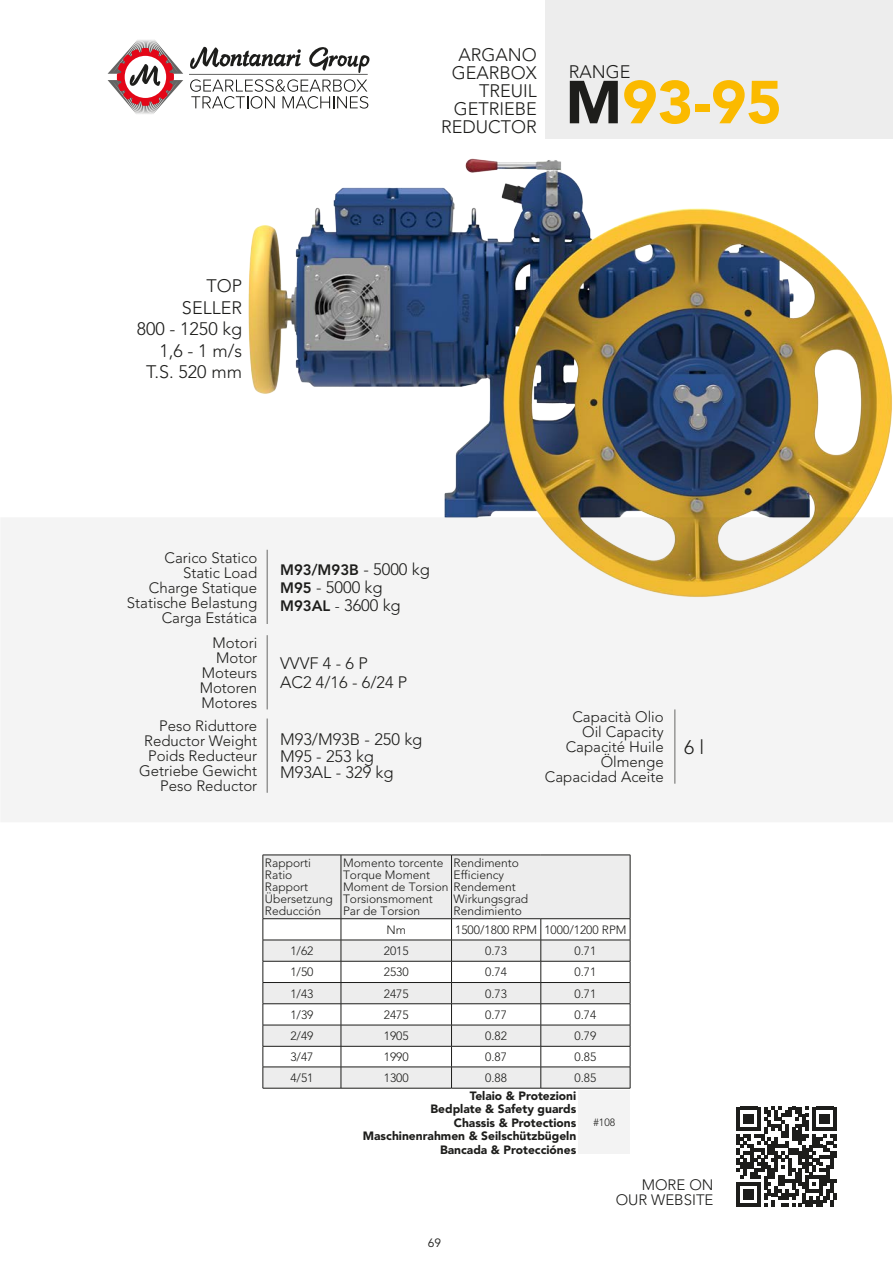
<style>
.page{position:relative;width:893px;height:1263px;background:#fff}
.page>*{position:absolute;margin:0;border:0;box-sizing:border-box;transform-origin:0 0}
.t1{font:900 60px "Avenir LT Std";color:#fbba00}
.t2{font:300 19.5px "Avenir LT Std";color:#1d1d1b}
.t3{font:300 18px "Avenir LT Std";color:#1d1d1b}
.t4{font:300 16.5px "Avenir LT Std";color:#1d1d1b}
.t5{font:300 15px "Avenir LT Std";color:#1d1d1b}
.t6{font:800 15px "Avenir LT Std";color:#1d1d1b}
.t7{font:300 12px "Avenir LT Std";color:#1d1d1b}
.t8{font:900 12px "Avenir LT Std";color:#1d1d1b}
.t9{font:12px "Avenir LT Std";color:#1d1d1b}
.t10{font:300 10.5px "Avenir LT Std";color:#1d1d1b}
.s1{color:#1d1d1b}
.s2{font-weight:300;font-size:16.5px}
.s3{font-weight:800;font-size:15px}
.s4{font-size:15px}
</style>
<div class="page">
<svg style="left:108px;top:40px;width:75px;height:74px"></svg>
<svg style="left:189px;top:46px;width:181px;height:63px"></svg>
<hr style="left:189px;top:74px;width:179px;height:1px;background:#646463">
<div style="left:545px;top:0;width:348px;height:139px;background:#ededed"></div>
<img style="left:248px;top:158px;width:644px;height:359px">
<svg style="left:264px;top:856px;width:366px;height:232px;fill:#ededed"></svg>
<hr style="left:263px;top:855px;width:78px;height:1px;background:#1d1d1b">
<hr style="left:263px;top:855px;width:1px;height:63px;background:#1d1d1b">
<hr style="left:341px;top:855px;width:110px;height:1px;background:#1d1d1b">
<hr style="left:341px;top:855px;width:1px;height:63px;background:#1d1d1b">
<hr style="left:451px;top:855px;width:90px;height:1px;background:#1d1d1b">
<hr style="left:451px;top:855px;width:1px;height:63px;background:#1d1d1b">
<hr style="left:541px;top:855px;width:89px;height:1px;background:#1d1d1b">
<hr style="left:630px;top:855px;width:1px;height:63px;background:#1d1d1b">
<hr style="left:263px;top:918px;width:78px;height:1px;background:#1d1d1b">
<hr style="left:341px;top:918px;width:110px;height:1px;background:#1d1d1b">
<hr style="left:451px;top:918px;width:90px;height:1px;background:#1d1d1b">
<hr style="left:541px;top:918px;width:89px;height:1px;background:#1d1d1b">
<hr style="left:263px;top:940px;width:78px;height:1px;background:#1d1d1b">
<hr style="left:341px;top:940px;width:110px;height:1px;background:#1d1d1b">
<hr style="left:263px;top:961px;width:78px;height:1px;background:#1d1d1b">
<hr style="left:341px;top:961px;width:110px;height:1px;background:#1d1d1b">
<hr style="left:451px;top:961px;width:90px;height:1px;background:#1d1d1b">
<hr style="left:541px;top:961px;width:89px;height:1px;background:#1d1d1b">
<hr style="left:451px;top:940px;width:90px;height:1px;background:#1d1d1b">
<hr style="left:541px;top:940px;width:89px;height:1px;background:#1d1d1b">
<hr style="left:341px;top:982px;width:110px;height:1px;background:#1d1d1b">
<hr style="left:341px;top:1003px;width:110px;height:1px;background:#1d1d1b">
<hr style="left:341px;top:1046px;width:110px;height:1px;background:#1d1d1b">
<hr style="left:341px;top:1088px;width:110px;height:1px;background:#1d1d1b">
<hr style="left:451px;top:982px;width:90px;height:1px;background:#1d1d1b">
<hr style="left:451px;top:1003px;width:90px;height:1px;background:#1d1d1b">
<hr style="left:451px;top:1046px;width:90px;height:1px;background:#1d1d1b">
<hr style="left:451px;top:1088px;width:90px;height:1px;background:#1d1d1b">
<hr style="left:541px;top:982px;width:89px;height:1px;background:#1d1d1b">
<hr style="left:541px;top:1003px;width:89px;height:1px;background:#1d1d1b">
<hr style="left:541px;top:1046px;width:89px;height:1px;background:#1d1d1b">
<hr style="left:541px;top:1088px;width:89px;height:1px;background:#1d1d1b">
<hr style="left:263px;top:1025px;width:78px;height:1px;background:#1d1d1b">
<hr style="left:263px;top:1067px;width:78px;height:1px;background:#1d1d1b">
<hr style="left:341px;top:1025px;width:110px;height:1px;background:#1d1d1b">
<hr style="left:341px;top:1067px;width:110px;height:1px;background:#1d1d1b">
<hr style="left:451px;top:1025px;width:90px;height:1px;background:#1d1d1b">
<hr style="left:451px;top:1067px;width:90px;height:1px;background:#1d1d1b">
<svg style="left:451px;top:919px;width:1px;height:169px"></svg>
<hr style="left:541px;top:1025px;width:89px;height:1px;background:#1d1d1b">
<hr style="left:541px;top:1067px;width:89px;height:1px;background:#1d1d1b">
<svg style="left:541px;top:919px;width:1px;height:169px"></svg>
<svg style="left:630px;top:919px;width:1px;height:169px"></svg>
<hr style="left:263px;top:982px;width:78px;height:1px;background:#1d1d1b">
<svg style="left:263px;top:919px;width:1px;height:169px"></svg>
<svg style="left:341px;top:919px;width:1px;height:169px"></svg>
<hr style="left:263px;top:1003px;width:78px;height:1px;background:#1d1d1b">
<hr style="left:263px;top:1046px;width:78px;height:1px;background:#1d1d1b">
<hr style="left:263px;top:1088px;width:78px;height:1px;background:#1d1d1b">
<svg style="left:737px;top:1107px;width:100px;height:100px"></svg>
<div style="left:1px;top:517px;width:892px;height:305px;background:#f4f4f4"></div>
<div style="left:578px;top:1091px;width:52px;height:63px;background:#f3f3f3"></div>
<p class="t3" style="left:206px;top:275px;width:37px">TOP</p>
<p class="t3" style="left:182px;top:297px;width:62px">SELLER</p>
<p class="t3" style="left:137px;top:318px;width:107px">800 - 1250 kg</p>
<p class="t3" style="left:160px;top:340px;width:84px">1,6 - 1 m/s</p>
<p class="t3" style="left:146px;top:362px;width:97px">T.S. 520 mm</p>
<p class="t3" style="left:458px;top:45px;width:80px">ARGANO</p>
<p class="t3" style="left:452px;top:63px;width:87px">GEARBOX</p>
<p class="t3" style="left:479px;top:81px;width:59px">TREUIL</p>
<p class="t3" style="left:454px;top:99px;width:85px">GETRIEBE</p>
<p class="t3" style="left:441px;top:117px;width:97px">REDUCTOR</p>
<p class="t3" style="left:569px;top:62px;width:63px">RANGE</p>
<p class="t1" style="left:565px;top:66px;width:218px"><span class="s1">M</span>93-95</p>
<p class="t5" style="left:164px;top:548px;width:94px">Carico Statico</p>
<p class="t5" style="left:183px;top:563px;width:76px">Static Load</p>
<p class="t5" style="left:149px;top:578px;width:110px">Charge Statique</p>
<p class="t5" style="left:127px;top:593px;width:132px">Statische Belastung</p>
<p class="t5" style="left:162px;top:608px;width:97px">Carga Estática</p>
<p class="t5" style="left:213px;top:634px;width:46px">Motori</p>
<p class="t5" style="left:216px;top:649px;width:43px">Motor</p>
<p class="t5" style="left:202px;top:664px;width:57px">Moteurs</p>
<p class="t5" style="left:200px;top:679px;width:59px">Motoren</p>
<p class="t5" style="left:202px;top:694px;width:57px">Motores</p>
<p class="t5" style="left:159px;top:717px;width:100px">Peso Riduttore</p>
<p class="t5" style="left:144px;top:732px;width:115px">Reductor Weight</p>
<p class="t5" style="left:148px;top:747px;width:111px">Poids Reducteur</p>
<p class="t5" style="left:139px;top:762px;width:120px">Getriebe Gewicht</p>
<p class="t5" style="left:160px;top:777px;width:99px">Peso Reductor</p>
<p class="t6" style="left:280px;top:561px;width:151px">M93/M93B <span class="s2">- 5000 kg</span></p>
<p class="t4" style="left:280px;top:578px;width:104px"><span class="s3">M95</span> - 5000 kg</p>
<p class="t4" style="left:280px;top:596px;width:122px"><span class="s3">M93AL</span> <span class="s4">-</span> 3600 kg</p>
<p class="t4" style="left:280px;top:653px;width:89px">VVVF 4 - 6 P</p>
<p class="t4" style="left:280px;top:673px;width:129px">AC2 4/16 - 6/24 P</p>
<p class="t4" style="left:280px;top:730px;width:144px">M93/M93B - 250 kg</p>
<p class="t4" style="left:280px;top:746px;width:95px">M95 - 253 kg</p>
<p class="t4" style="left:280px;top:763px;width:115px">M93AL - 329 kg</p>
<p class="t5" style="left:572px;top:708px;width:93px">Capacità Olio</p>
<p class="t5" style="left:582px;top:723px;width:83px">Oil Capacity</p>
<p class="t5" style="left:566px;top:738px;width:100px">Capacité Huile</p>
<p class="t5" style="left:601px;top:753px;width:65px">Ölmenge</p>
<p class="t5" style="left:545px;top:768px;width:120px">Capacidad Aceite</p>
<p class="t2" style="left:684px;top:736px;width:21px">6 l</p>
<p class="t7" style="left:265px;top:856px;width:48px">Rapporti</p>
<p class="t7" style="left:265px;top:868px;width:29px">Ratio</p>
<p class="t7" style="left:265px;top:880px;width:45px">Rapport</p>
<p class="t7" style="left:265px;top:892px;width:69px">Übersetzung</p>
<p class="t7" style="left:265px;top:904px;width:58px">Reducción</p>
<p class="t7" style="left:454px;top:856px;width:67px">Rendimento</p>
<p class="t7" style="left:454px;top:868px;width:52px">Efficiency</p>
<p class="t7" style="left:454px;top:892px;width:76px">Wirkungsgrad</p>
<p class="t7" style="left:454px;top:904px;width:70px">Rendimiento</p>
<p class="t7" style="left:343px;top:856px;width:102px">Momento torcente</p>
<p class="t7" style="left:343px;top:868px;width:89px">Torque Moment</p>
<p class="t7" style="left:343px;top:880px;width:174px">Moment de Torsion Rendement</p>
<p class="t7" style="left:343px;top:892px;width:91px">Torsionsmoment</p>
<p class="t7" style="left:343px;top:904px;width:79px">Par de Torsion</p>
<p class="t7" style="left:386px;top:923px;width:21px">Nm</p>
<p class="t7" style="left:455px;top:923px;width:84px">1500/1800 RPM</p>
<p class="t7" style="left:544px;top:923px;width:84px">1000/1200 RPM</p>
<p class="t7" style="left:290px;top:944px;width:25px">1/62</p>
<p class="t7" style="left:384px;top:944px;width:26px">2015</p>
<p class="t7" style="left:485px;top:944px;width:23px">0.73</p>
<p class="t7" style="left:575px;top:944px;width:23px">0.71</p>
<p class="t7" style="left:290px;top:965px;width:25px">1/50</p>
<p class="t7" style="left:384px;top:965px;width:26px">2530</p>
<p class="t7" style="left:485px;top:965px;width:23px">0.74</p>
<p class="t7" style="left:575px;top:965px;width:23px">0.71</p>
<p class="t7" style="left:290px;top:986px;width:25px">1/43</p>
<p class="t7" style="left:384px;top:986px;width:26px">2475</p>
<p class="t7" style="left:485px;top:986px;width:23px">0.73</p>
<p class="t7" style="left:575px;top:986px;width:23px">0.71</p>
<p class="t7" style="left:290px;top:1008px;width:25px">1/39</p>
<p class="t7" style="left:384px;top:1008px;width:26px">2475</p>
<p class="t7" style="left:485px;top:1008px;width:23px">0.77</p>
<p class="t7" style="left:575px;top:1008px;width:23px">0.74</p>
<p class="t7" style="left:290px;top:1029px;width:25px">2/49</p>
<p class="t7" style="left:384px;top:1029px;width:26px">1905</p>
<p class="t7" style="left:485px;top:1029px;width:23px">0.82</p>
<p class="t7" style="left:575px;top:1029px;width:23px">0.79</p>
<p class="t7" style="left:290px;top:1050px;width:25px">3/47</p>
<p class="t7" style="left:384px;top:1050px;width:26px">1990</p>
<p class="t7" style="left:485px;top:1050px;width:23px">0.87</p>
<p class="t7" style="left:575px;top:1050px;width:23px">0.85</p>
<p class="t7" style="left:290px;top:1071px;width:25px">4/51</p>
<p class="t7" style="left:384px;top:1071px;width:26px">1300</p>
<p class="t7" style="left:485px;top:1071px;width:23px">0.88</p>
<p class="t7" style="left:575px;top:1071px;width:23px">0.85</p>
<p class="t8" style="left:470px;top:1088px;width:108px">Telaio &amp; Protezioni</p>
<p class="t8" style="left:430px;top:1102px;width:147px">Bedplate &amp; Safety guards</p>
<p class="t8" style="left:454px;top:1115px;width:124px">Chassis &amp; Protections</p>
<p class="t8" style="left:363px;top:1129px;width:215px">Maschinenrahmen &amp; Seilschützbügeln</p>
<p class="t8" style="left:440px;top:1142px;width:138px">Bancada &amp; Protecciónes</p>
<p class="t9" style="left:428px;top:1236px;width:15px">69</p>
<p class="t10" style="left:593px;top:1116px;width:23px">#108</p>
<p class="t5" style="left:642px;top:1176px;width:73px">MORE ON</p>
<p class="t5" style="left:616px;top:1191px;width:99px">OUR WEBSITE</p>
</div>
